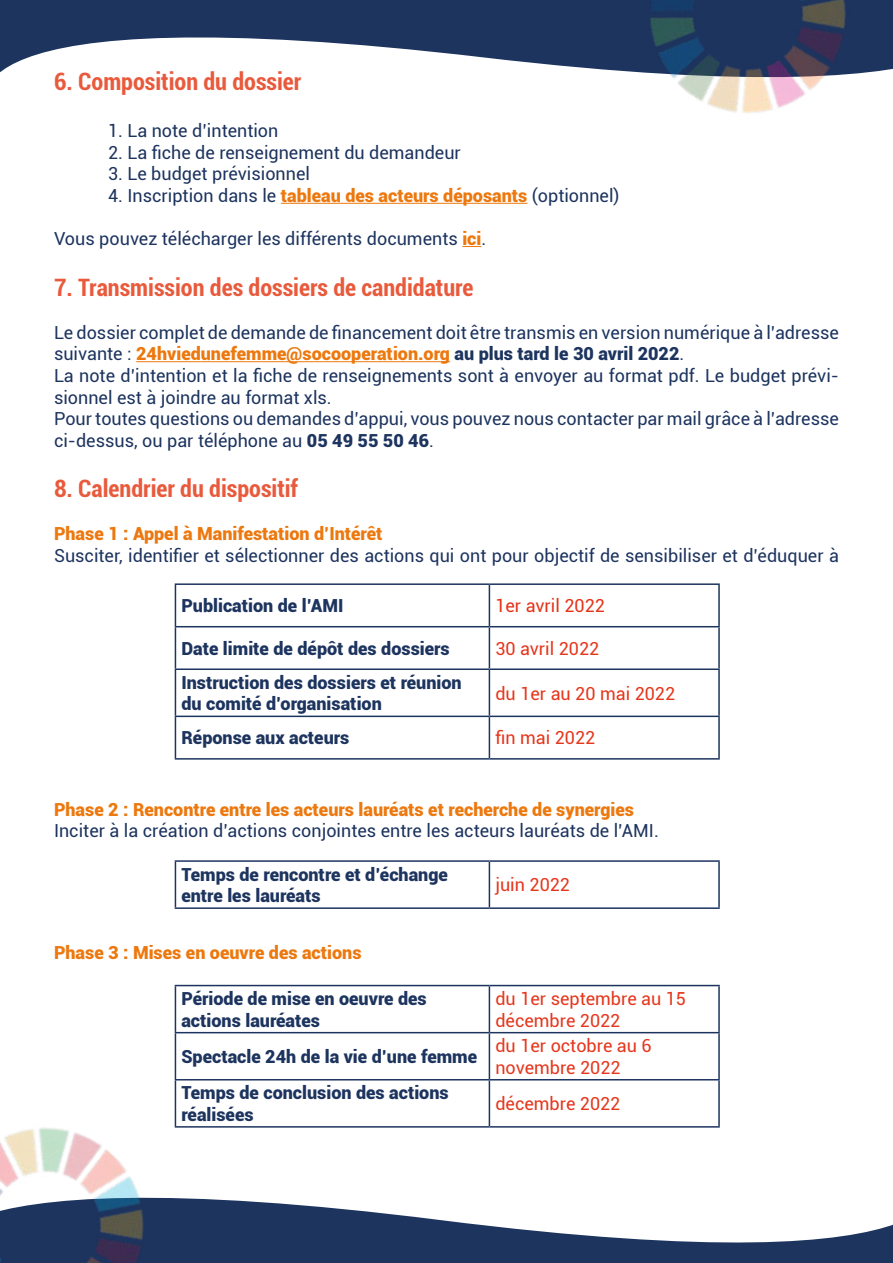
<style>
.page{position:relative;width:893px;height:1263px;background:#fff}
.page>*{position:absolute;margin:0;border:0;box-sizing:border-box;transform-origin:0 0}
.t1{font:700 condensed 24px "Roboto";color:#e95a3c}
.t2{font:18px/21.6px "Roboto";color:#1d345f}
.t3{font:900 18px/21.6px "Roboto";color:#1d345f}
.t4{font:900 18px "Roboto";color:#ec780e}
.t5{font:18px/21.6px "Roboto";color:#e6361c}
.t6{font:18px "Roboto";color:#e63318}
.s1{font-weight:900;color:#ec780e}
.s2{font-weight:900;color:#ed790d}
.s3{font-weight:900}
</style>
<div class="page">
<svg style="left:191px;top:1198px;width:702px;height:65px;fill:#1d345f"></svg>
<svg style="left:0;top:0;width:604px;height:73px;fill:#1d345f"></svg>
<svg style="left:176px;top:862px;width:315px;height:45px"></svg>
<hr style="left:175px;top:860px;width:314px;height:2px;background:#1d345f">
<hr style="left:175px;top:862px;width:1px;height:45px;background:#1d345f">
<hr style="left:489px;top:860px;width:231px;height:2px;background:#1d345f">
<hr style="left:489px;top:862px;width:1px;height:45px;background:#1d345f">
<hr style="left:718px;top:862px;width:2px;height:45px;background:#1d345f">
<hr style="left:175px;top:907px;width:314px;height:2px;background:#1d345f">
<hr style="left:489px;top:907px;width:231px;height:2px;background:#1d345f">
<svg style="left:176px;top:986px;width:542px;height:140px"></svg>
<svg style="left:176px;top:1033px;width:542px;height:46px"></svg>
<hr style="left:175px;top:985px;width:314px;height:1px;background:#1d345f">
<hr style="left:175px;top:986px;width:1px;height:46px;background:#1d345f">
<hr style="left:489px;top:985px;width:231px;height:1px;background:#1d345f">
<hr style="left:489px;top:986px;width:1px;height:46px;background:#1d345f">
<hr style="left:718px;top:986px;width:2px;height:46px;background:#1d345f">
<hr style="left:175px;top:1032px;width:314px;height:1px;background:#1d345f">
<hr style="left:175px;top:1033px;width:1px;height:46px;background:#1d345f">
<hr style="left:489px;top:1032px;width:231px;height:1px;background:#1d345f">
<hr style="left:489px;top:1033px;width:1px;height:46px;background:#1d345f">
<hr style="left:718px;top:1033px;width:2px;height:46px;background:#1d345f">
<hr style="left:175px;top:1079px;width:314px;height:1px;background:#1d345f">
<hr style="left:175px;top:1080px;width:1px;height:46px;background:#1d345f">
<hr style="left:489px;top:1079px;width:231px;height:1px;background:#1d345f">
<hr style="left:489px;top:1080px;width:1px;height:46px;background:#1d345f">
<hr style="left:718px;top:1080px;width:2px;height:46px;background:#1d345f">
<hr style="left:175px;top:1126px;width:314px;height:1px;background:#1d345f">
<hr style="left:489px;top:1126px;width:231px;height:1px;background:#1d345f">
<svg style="left:176px;top:585px;width:542px;height:173px"></svg>
<hr style="left:175px;top:583px;width:314px;height:2px;background:#1c355d">
<hr style="left:175px;top:585px;width:1px;height:41px;background:#1c355d">
<hr style="left:489px;top:583px;width:231px;height:2px;background:#1c355d">
<hr style="left:489px;top:585px;width:1px;height:41px;background:#1c355d">
<hr style="left:718px;top:585px;width:2px;height:41px;background:#1c355d">
<hr style="left:175px;top:626px;width:314px;height:1px;background:#1c355d">
<hr style="left:175px;top:627px;width:1px;height:41px;background:#1c355d">
<hr style="left:489px;top:626px;width:231px;height:1px;background:#1c355d">
<hr style="left:489px;top:627px;width:1px;height:41px;background:#1c355d">
<hr style="left:718px;top:627px;width:2px;height:41px;background:#1c355d">
<hr style="left:175px;top:668px;width:314px;height:2px;background:#1c355d">
<hr style="left:175px;top:670px;width:1px;height:46px;background:#1c355d">
<hr style="left:489px;top:668px;width:231px;height:2px;background:#1c355d">
<hr style="left:489px;top:670px;width:1px;height:46px;background:#1c355d">
<hr style="left:718px;top:670px;width:2px;height:46px;background:#1c355d">
<hr style="left:175px;top:716px;width:314px;height:1px;background:#1c355d">
<hr style="left:175px;top:717px;width:1px;height:41px;background:#1c355d">
<hr style="left:489px;top:716px;width:231px;height:1px;background:#1c355d">
<hr style="left:489px;top:717px;width:1px;height:41px;background:#1c355d">
<hr style="left:718px;top:717px;width:2px;height:41px;background:#1c355d">
<hr style="left:175px;top:758px;width:314px;height:2px;background:#1c355d">
<hr style="left:489px;top:758px;width:231px;height:2px;background:#1c355d">
<img style="left:0;top:1081px;width:191px;height:182px">
<img style="left:604px;top:0;width:289px;height:113px">
<hr style="left:281px;top:203px;width:246px;height:1px;background:#ec780e">
<svg style="left:462px;top:246px;width:19px;height:1px"></svg>
<hr style="left:136px;top:361px;width:314px;height:1px;background:#ec780e">
<h1 class="t1" style="left:54px;top:65px;width:249px">6. Composition du dossier</h1>
<p class="t2" style="left:108px;top:119px;width:172px">1. La note d’intention</p>
<p class="t2" style="left:108px;top:141px;width:354px">2. La fiche de renseignement du demandeur</p>
<p class="t2" style="left:108px;top:162px;width:203px">3. Le budget prévisionnel</p>
<p class="t2" style="left:108px;top:184px;width:513px">4. Inscription dans le <span class="s1">tableau des acteurs déposants</span> (optionnel)</p>
<p class="t2" style="left:54px;top:227px;width:434px">Vous pouvez télécharger les différents documents <span class="s2">ici</span>.</p>
<h1 class="t1" style="left:54px;top:270px;width:421px">7. Transmission des dossiers de candidature</h1>
<p class="t2" style="left:54px;top:321px;width:786px">Le dossier complet de demande de financement doit être transmis en version numérique à l’adresse suivante : <span class="s1">24hviedunefemme@socooperation.org</span> <span class="s3">au plus tard le 30 avril 2022</span>.<br>La note d’intention et la fiche de renseignements sont à envoyer au format pdf. Le budget prévi&shy;sionnel est à joindre au format xls.<br>Pour toutes questions ou demandes d’appui, vous pouvez nous contacter par mail grâce à l’adresse ci-dessus, ou par téléphone au <span class="s3">05 49 55 50 46</span>.</p>
<h1 class="t1" style="left:54px;top:472px;width:246px">8. Calendrier du dispositif</h1>
<p class="t4" style="left:54px;top:521px;width:330px">Phase 1 : Appel à Manifestation d’Intérêt</p>
<p class="t2" style="left:54px;top:544px;width:786px">Susciter, identifier et sélectionner des actions qui ont pour objectif de sensibiliser et d’éduquer à</p>
<p class="t3" style="left:181px;top:594px;width:163px">Publication de l’AMI</p>
<p class="t6" style="left:495px;top:593px;width:111px">1er avril 2022</p>
<p class="t3" style="left:181px;top:637px;width:270px">Date limite de dépôt des dossiers</p>
<p class="t5" style="left:495px;top:637px;width:105px">30 avril 2022</p>
<p class="t3" style="left:181px;top:671px;width:282px">Instruction des dossiers et réunion du comité d’organisation</p>
<p class="t5" style="left:495px;top:682px;width:181px">du 1er au 20 mai 2022</p>
<p class="t3" style="left:181px;top:726px;width:169px">Réponse aux acteurs</p>
<p class="t5" style="left:495px;top:726px;width:101px">fin mai 2022</p>
<p class="t4" style="left:54px;top:797px;width:582px">Phase 2 : Rencontre entre les acteurs lauréats et recherche de synergies</p>
<p class="t2" style="left:54px;top:819px;width:606px">Inciter à la création d’actions conjointes entre les acteurs lauréats de l’AMI.</p>
<p class="t3" style="left:181px;top:863px;width:268px">Temps de rencontre et d’échange entre les lauréats</p>
<p class="t5" style="left:495px;top:873px;width:76px">juin 2022</p>
<p class="t4" style="left:54px;top:940px;width:309px">Phase 3 : Mises en oeuvre des actions</p>
<p class="t3" style="left:181px;top:987px;width:247px">Période de mise en oeuvre des actions lauréates</p>
<p class="t5" style="left:495px;top:987px;width:192px">du 1er septembre au 15 décembre 2022</p>
<p class="t3" style="left:181px;top:1045px;width:297px">Spectacle 24h de la vie d’une femme</p>
<p class="t5" style="left:495px;top:1034px;width:158px">du 1er octobre au 6 novembre 2022</p>
<p class="t3" style="left:181px;top:1081px;width:269px">Temps de conclusion des actions réalisées</p>
<p class="t5" style="left:495px;top:1092px;width:127px">décembre 2022</p>
</div>
